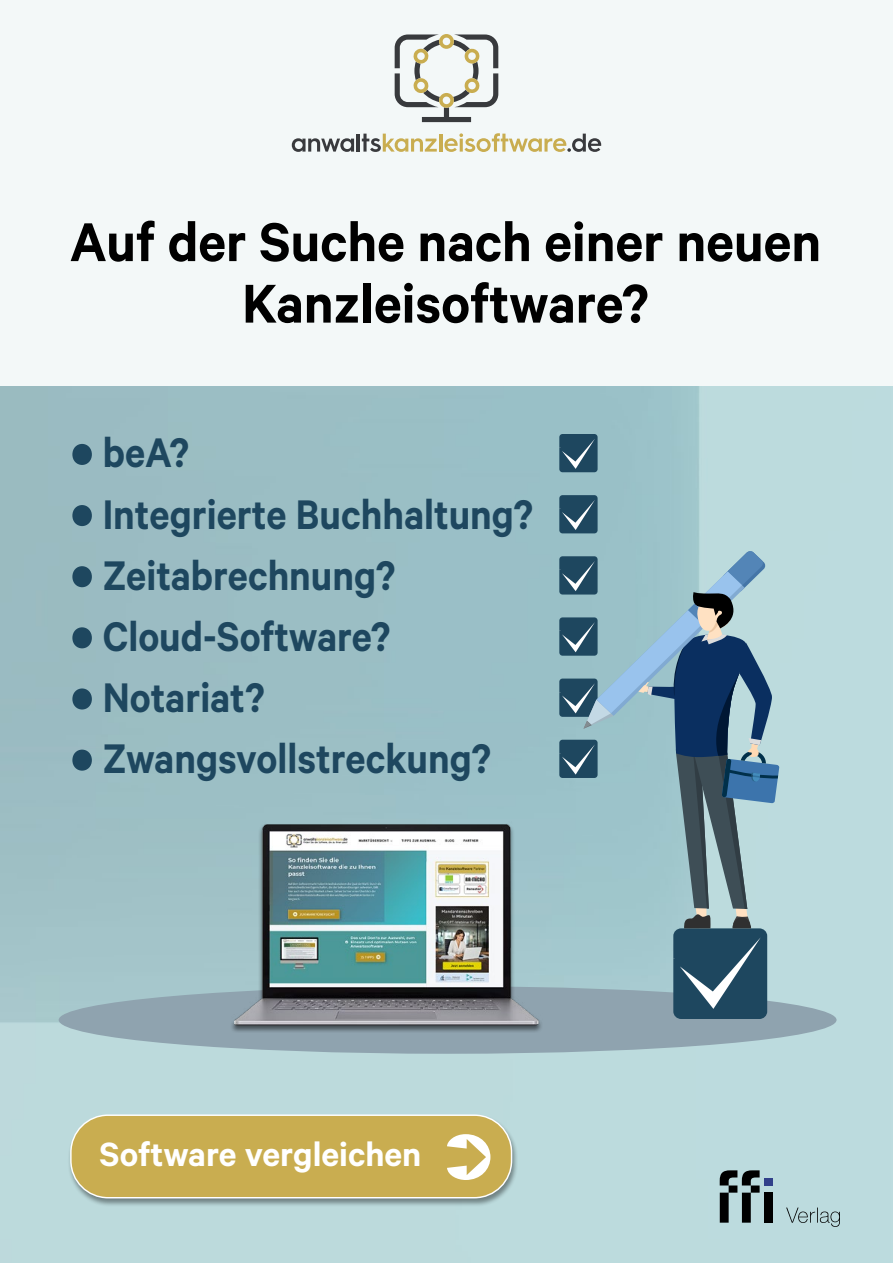
<style>
.page{position:relative;width:893px;height:1263px;background:#f3f8f8}
.page>*{position:absolute;margin:0;border:0;box-sizing:border-box;transform-origin:0 0}
.t1{font:600 61.5px/61.5px "Calibre";color:#000;text-align:center;scale:.96 1}
.t2{font:600 46.65px "Calibre";color:#1e475f;scale:.92 1}
.t3{font:600 37.8px "Calibre";color:#fff}
.s1{font-size:69px}
</style>
<div class="page">
<img style="left:0;top:387px;width:893px;height:876px">
<div style="left:59px;top:986px;width:777px;height:68px;background:#8fa3af;border-radius:50%"></div>
<div style="left:559px;top:495px;width:39px;height:38px;background:#1e475f;border-radius:3px"></div>
<svg style="left:559px;top:500px;width:36px;height:30px"></svg>
<div style="left:559px;top:434px;width:39px;height:38px;background:#1e475f;border-radius:3px"></div>
<svg style="left:559px;top:439px;width:36px;height:30px"></svg>
<div style="left:673px;top:928px;width:94px;height:91px;background:#1e475f;border-radius:8px"></div>
<svg style="left:674px;top:938px;width:86px;height:71px"></svg>
<svg style="left:559px;top:551px;width:220px;height:377px;background:#7fa1af"></svg>
<svg style="left:292px;top:138px;width:62px;height:14px"></svg>
<hr style="left:357px;top:134px;width:3px;height:18px;background:#393a3d">
<svg style="left:362px;top:134px;width:75px;height:18px"></svg>
<hr style="left:439px;top:134px;width:3px;height:18px;background:#c9ad50">
<svg style="left:444px;top:133px;width:157px;height:19px"></svg>
<svg style="left:395px;top:34px;width:103px;height:88px"></svg>
<img style="left:213px;top:809px;width:352px;height:247px">
<svg style="left:720px;top:1170px;width:40px;height:53px;background:#617173"></svg>
<div style="left:764px;top:1193px;width:9px;height:30px;background:#000"></div>
<div style="left:764px;top:1178px;width:9px;height:7px;background:#31408a"></div>
<svg style="left:786px;top:1207px;width:54px;height:20px"></svg>
<div style="left:67px;top:1113px;width:452px;height:94px;background:#000;opacity:.4"></div>
<div style="left:71px;top:1115px;width:441px;height:83px;background:#c9ad50;border-radius:37px"></div>
<div style="left:70px;top:1114px;width:442px;height:84px;border:1px solid #fff;border-radius:37px"></div>
<h1 class="t1" style="left:70px;top:209px;width:784px">Auf der Suche nach einer neuen<br>Kanzleisoftware?</h1>
<p class="t2" style="left:71px;top:425px;width:130px"><span class="s1">•</span> beA?</p>
<p class="t2" style="left:71px;top:486px;width:504px"><span class="s1">•</span> Integrierte Buchhaltung?</p>
<p class="t2" style="left:71px;top:547px;width:355px"><span class="s1">•</span> Zeitabrechnung?</p>
<p class="t2" style="left:71px;top:608px;width:349px"><span class="s1">•</span> Cloud-Software?</p>
<p class="t2" style="left:71px;top:670px;width:212px"><span class="s1">•</span> Notariat?</p>
<p class="t2" style="left:71px;top:731px;width:458px"><span class="s1">•</span> Zwangsvollstreckung?</p>
<p class="t3" style="left:100px;top:1132px;width:323px">Software vergleichen</p>
</div>
